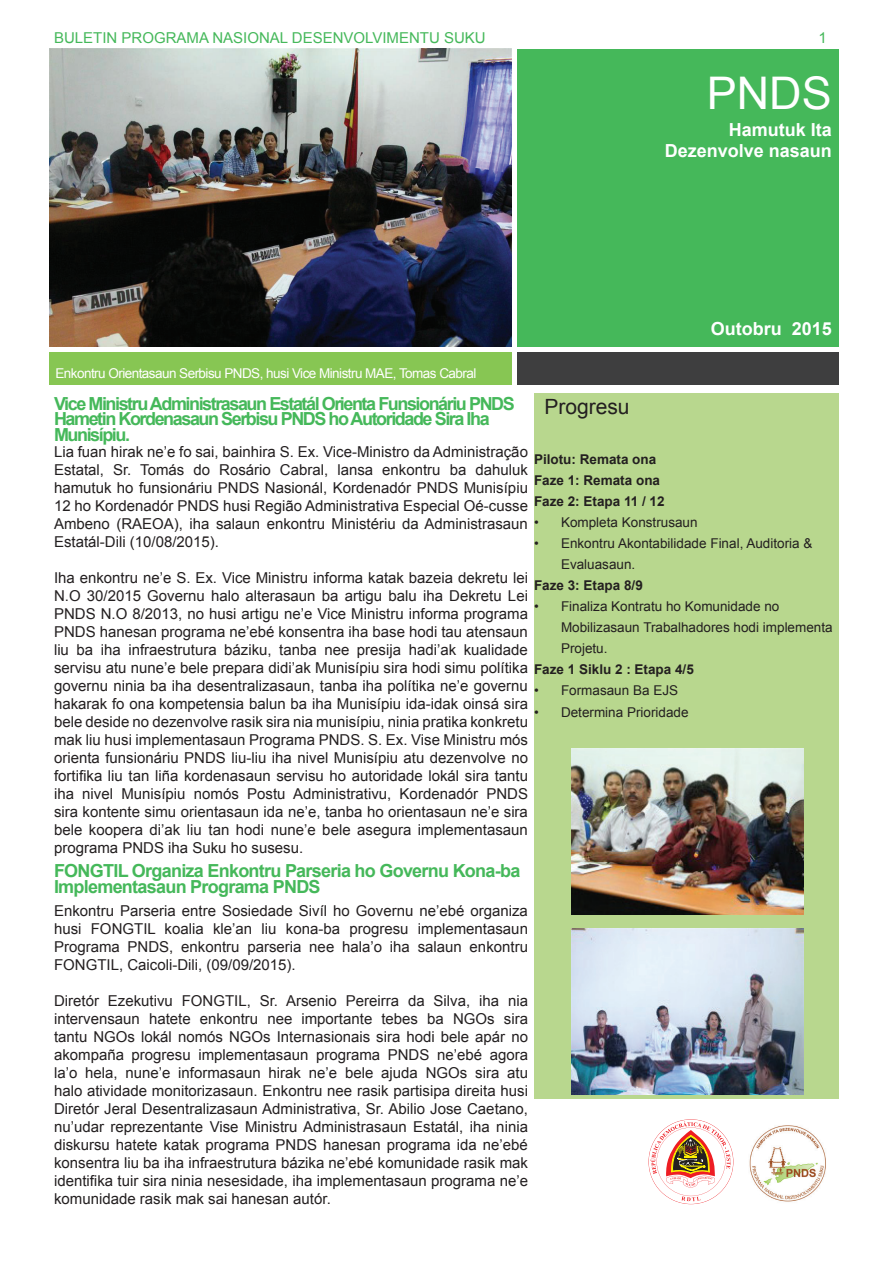
<style>
.page{position:relative;width:893px;height:1263px;background:#fff}
.page>*{position:absolute;margin:0;border:0;box-sizing:border-box;transform-origin:0 0}
.t1{font:45px "Arial";color:#fff}
.t2{font:21px "Arial";color:#231f20}
.t3{font:700 18px/15.6px "Arial";letter-spacing:-.08em;color:#45b85a}
.t4{font:700 18px/15.6px "Arial";letter-spacing:-.04em;color:#45b85a}
.t5{font:700 18px/21.6px "Arial";color:#fff;text-align:right}
.t6{font:15px/18px "Arial";color:#231f20;text-align:justify}
.t7{font:15px "Arial";color:#45b85a}
.t8{font:13.5px/21px "Arial";color:#231f20}
.t9{font:700 13.5px/21px "Arial";color:#231f20}
.t10{font:13.5px "Arial";letter-spacing:-.04em;color:#fff}
</style>
<div class="page">
<div style="left:517px;top:49px;width:322px;height:297px;background:#45b85a"></div>
<div style="left:49px;top:352px;width:462px;height:33px;background:#87c653"></div>
<div style="left:518px;top:352px;width:321px;height:33px;background:#3e3e3f"></div>
<div style="left:534px;top:393px;width:305px;height:706px;background:#b8d78e"></div>
<img style="left:49px;top:49px;width:462px;height:297px">
<img style="left:749px;top:1125px;width:77px;height:77px">
<svg style="left:648px;top:1119px;width:85px;height:85px"></svg>
<img style="left:571px;top:748px;width:233px;height:166px">
<img style="left:571px;top:928px;width:233px;height:166px">
<p class="t7" style="left:54px;top:28px;width:433px">BULETIN PROGRAMA NASIONAL DESENVOLVIMENTU SUKU</p>
<p class="t7" style="left:819px;top:28px;width:10px">1</p>
<h1 class="t1" style="left:707px;top:63px;width:127px">PNDS</h1>
<p class="t5" style="left:665px;top:119px;width:169px">Hamutuk Ita<br>Dezenvolve nasaun</p>
<p class="t10" style="left:56px;top:364px;width:422px">Enkontru Orientasaun Serbisu PNDS, husi Vice Ministru MAE, Tomas Cabral</p>
<p class="t5" style="left:711px;top:318px;width:123px">Outobru 2015</p>
<p class="t3" style="left:54px;top:396px;width:462px">Vice Ministru Administrasaun Estatál Orienta Funsionáriu PNDS<br>Hametin Kordenasaun Serbisu PNDS ho Autoridade Sira Iha<br>Munisípiu.</p>
<h2 class="t2" style="left:544px;top:393px;width:87px">Progresu</h2>
<p class="t9" style="left:534px;top:449px;width:132px">Pilotu: Remata ona<br>Faze 1: Remata ona<br>Faze 2: Etapa 11 / 12</p>
<p class="t8" style="left:534px;top:512px;width:165px">• Kompleta Konstrusaun</p>
<p class="t8" style="left:561px;top:533px;width:253px;text-indent:-27px">• Enkontru Akontabilidade Final, Auditoria &amp;<br>Evaluasaun.</p>
<p class="t9" style="left:534px;top:575px;width:110px">Faze 3: Etapa 8/9</p>
<p class="t8" style="left:561px;top:596px;width:273px;text-indent:-27px">• Finaliza Kontratu ho Komunidade no<br>Mobilizasaun Trabalhadores hodi implementa<br>Projetu.</p>
<p class="t9" style="left:534px;top:659px;width:161px">Faze 1 Siklu 2 : Etapa 4/5</p>
<p class="t8" style="left:534px;top:680px;width:146px">• Formasaun Ba EJS</p>
<p class="t8" style="left:534px;top:701px;width:156px">• Determina Prioridade</p>
<p class="t6" style="left:54px;top:443px;width:475px">Lia fuan hirak ne’e fo sai, bainhira S. Ex. Vice-Ministro da Administração Estatal, Sr. Tomás do Rosário Cabral, lansa enkontru ba dahuluk hamutuk ho funsionáriu PNDS Nasionál, Kordenadór PNDS Munisípiu 12 ho Kordenadór PNDS husi Região Administrativa Especial Oé-cusse Ambeno (RAEOA), iha salaun enkontru Ministériu da Administrasaun Estatál-Dili (10/08/2015).</p>
<p class="t6" style="left:54px;top:569px;width:476px">Iha enkontru ne’e S. Ex. Vice Ministru informa katak bazeia dekretu lei N.O 30/2015 Governu halo alterasaun ba artigu balu iha Dekretu Lei PNDS N.O 8/2013, no husi artigu ne’e Vice Ministru informa programa PNDS hanesan programa ne’ebé konsentra iha base hodi tau atensaun liu ba iha infraestrutura báziku, tanba nee presija hadi’ak kualidade servisu atu nune’e bele prepara didi’ak Munisípiu sira hodi simu polítika governu ninia ba iha desentralizasaun, tanba iha polítika ne’e governu hakarak fo ona kompetensia balun ba iha Munisípiu ida-idak oinsá sira bele deside no dezenvolve rasik sira nia munisípiu, ninia pratika konkretu mak liu husi implementasaun Programa PNDS. S. Ex. Vise Ministru mós orienta funsionáriu PNDS liu-liu iha nivel Munisípiu atu dezenvolve no fortifika liu tan liña kordenasaun servisu ho autoridade lokál sira tantu iha nivel Munisípiu nomós Postu Administrativu, Kordenadór PNDS sira kontente simu orientasaun ida ne’e, tanba ho orientasaun ne’e sira bele koopera di’ak liu tan hodi nune’e bele asegura implementasaun programa PNDS iha Suku ho susesu.</p>
<p class="t4" style="left:54px;top:864px;width:468px">FONGTIL Organiza Enkontru Parseria ho Governu Kona-ba<br>Implementasaun Programa PNDS</p>
<p class="t6" style="left:54px;top:901px;width:475px">Enkontru Parseria entre Sosiedade Sivíl ho Governu ne’ebé organiza husi FONGTIL koalia kle’an liu kona-ba progresu implementasaun Programa PNDS, enkontru parseria nee hala’o iha salaun enkontru FONGTIL, Caicoli-Dili, (09/09/2015).</p>
<p class="t6" style="left:54px;top:991px;width:475px">Diretór Ezekutivu FONGTIL, Sr. Arsenio Pereirra da Silva, iha nia intervensaun hatete enkontru nee importante tebes ba NGOs sira tantu NGOs lokál nomós NGOs Internasionais sira hodi bele apár no akompaña progresu implementasaun programa PNDS ne’ebé agora la’o hela, nune’e informasaun hirak ne’e bele ajuda NGOs sira atu halo atividade monitorizasaun. Enkontru nee rasik partisipa direita husi Diretór Jeral Desentralizasaun Administrativa, Sr. Abilio Jose Caetano, nu’udar reprezentante Vise Ministru Administrasaun Estatál, iha ninia diskursu hatete katak programa PNDS hanesan programa ida ne’ebé konsentra liu ba iha infraestrutura bázika ne’ebé komunidade rasik mak identifika tuir sira ninia nesesidade, iha implementasaun programa ne’e komunidade rasik mak sai hanesan autór.</p>
</div>
